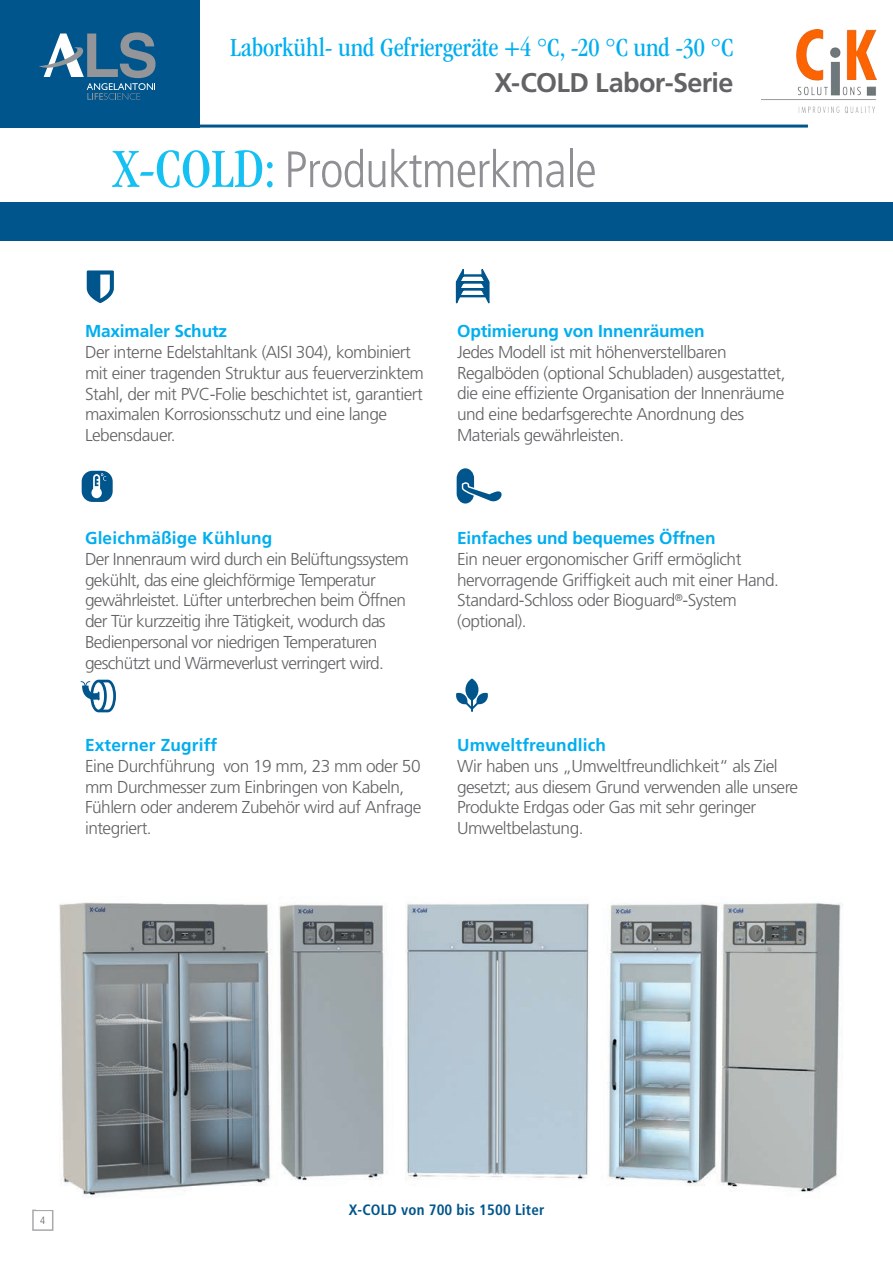
<style>
.page{position:relative;width:893px;height:1263px;background:#fff}
.page>*{position:absolute;margin:0;border:0;box-sizing:border-box;transform-origin:0 0}
.t1{font:condensed 57px "ITC Garamond Std";color:#15c0f2}
.t2{font:300 condensed 51px "Frutiger LT Std";letter-spacing:-.02em;color:#8e9093}
.t3{font:condensed 27px "ITC Garamond Std";letter-spacing:-.005em;color:#00aeef}
.t4{font:700 27px "Frutiger LT Std";letter-spacing:-.025em;color:#636366}
.t5{font:300 17.25px/20.7px "Frutiger LT Std";letter-spacing:-.03em;color:#636366}
.t6{font:700 17.25px "Frutiger LT Std";letter-spacing:-.01em;color:#00aeef}
.t7{font:700 17.25px "Frutiger LT Std";letter-spacing:.01em;color:#00aeef}
.t8{font:700 condensed 15px "Frutiger LT Std";letter-spacing:.01em;color:#00558c}
.t9{font:300 condensed 10.5px "Frutiger LT Std";color:#636366}
</style>
<div class="page">
<div style="left:32px;top:1209px;width:21px;height:22px;border:2px solid #a8a9ad"></div>
<img style="left:59px;top:902px;width:784px;height:295px">
<hr style="left:192px;top:125px;width:616px;height:3px;background:#00558c">
<div style="left:0;top:0;width:200px;height:128px;background:#00558c"></div>
<svg style="left:39px;top:32px;width:117px;height:68px"></svg>
<svg style="left:87px;top:270px;width:27px;height:33px"></svg>
<svg style="left:455px;top:269px;width:35px;height:35px"></svg>
<svg style="left:81px;top:680px;width:35px;height:32px"></svg>
<svg style="left:457px;top:468px;width:45px;height:36px"></svg>
<svg style="left:456px;top:692px;width:32px;height:17px"></svg>
<svg style="left:465px;top:678px;width:13px;height:23px"></svg>
<hr style="left:471px;top:689px;width:2px;height:22px;background:#00558c">
<div style="left:82px;top:471px;width:31px;height:31px;background:#00558c;border-radius:11px"></div>
<svg style="left:91px;top:473px;width:15px;height:25px"></svg>
<div style="left:0;top:203px;width:893px;height:38px;background:#00558c"></div>
<img style="left:762px;top:30px;width:115px;height:83px">
<h3 class="t3" style="left:230px;top:33px;width:505px">Laborkühl- und Gefriergeräte +4 °C, -20 °C und -30 °C</h3>
<h3 class="t4" style="left:494px;top:67px;width:240px">X-COLD Labor-Serie</h3>
<h1 class="t1" style="left:113px;top:137px;width:164px">X-COLD:</h1>
<h2 class="t2" style="left:284px;top:141px;width:314px">Produktmerkmale</h2>
<p class="t6" style="left:85px;top:321px;width:144px">Maximaler Schutz</p>
<p class="t5" style="left:85px;top:342px;width:340px">Der interne Edelstahltank (AISI 304), kombiniert mit einer tragenden Struktur aus feuerverzinktem Stahl, der mit PVC-Folie beschichtet ist, garantiert maximalen Korrosionsschutz und eine lange Lebensdauer.</p>
<p class="t7" style="left:85px;top:528px;width:189px">Gleichmäßige Kühlung</p>
<p class="t5" style="left:85px;top:549px;width:325px">Der Innenraum wird durch ein Belüftungssystem gekühlt, das eine gleichförmige Temperatur gewährleistet. Lüfter unterbrechen beim Öffnen der Tür kurzzeitig ihre Tätigkeit, wodurch das Bedienpersonal vor niedrigen Temperaturen geschützt und Wärmeverlust verringert wird.</p>
<p class="t7" style="left:85px;top:735px;width:134px">Externer Zugriff</p>
<p class="t5" style="left:85px;top:756px;width:338px">Eine Durchführung von 19 mm, 23 mm oder 50 mm Durchmesser zum Einbringen von Kabeln, Fühlern oder anderem Zubehör wird auf Anfrage integriert.</p>
<p class="t6" style="left:457px;top:321px;width:249px">Optimierung von Innenräumen</p>
<p class="t5" style="left:457px;top:342px;width:330px">Jedes Modell ist mit höhenverstellbaren Regalböden (optional Schubladen) ausgestattet, die eine effiziente Organisation der Innenräume und eine bedarfsgerechte Anordnung des Materials gewährleisten.</p>
<p class="t6" style="left:457px;top:528px;width:260px">Einfaches und bequemes Öffnen</p>
<p class="t5" style="left:457px;top:549px;width:323px">Ein neuer ergonomischer Griff ermöglicht hervorragende Griffigkeit auch mit einer Hand.<br>Standard-Schloss oder Bioguard<sup>®</sup>-System (optional).</p>
<p class="t7" style="left:457px;top:735px;width:150px">Umweltfreundlich</p>
<p class="t5" style="left:457px;top:756px;width:343px">Wir haben uns „Umweltfreundlichkeit“ als Ziel gesetzt; aus diesem Grund verwenden alle unsere Produkte Erdgas oder Gas mit sehr geringer Umweltbelastung.</p>
<p class="t9" style="left:40px;top:1214px;width:7px">4</p>
<p class="t8" style="left:349px;top:1201px;width:197px">X-COLD von 700 bis 1500 Liter</p>
</div>
